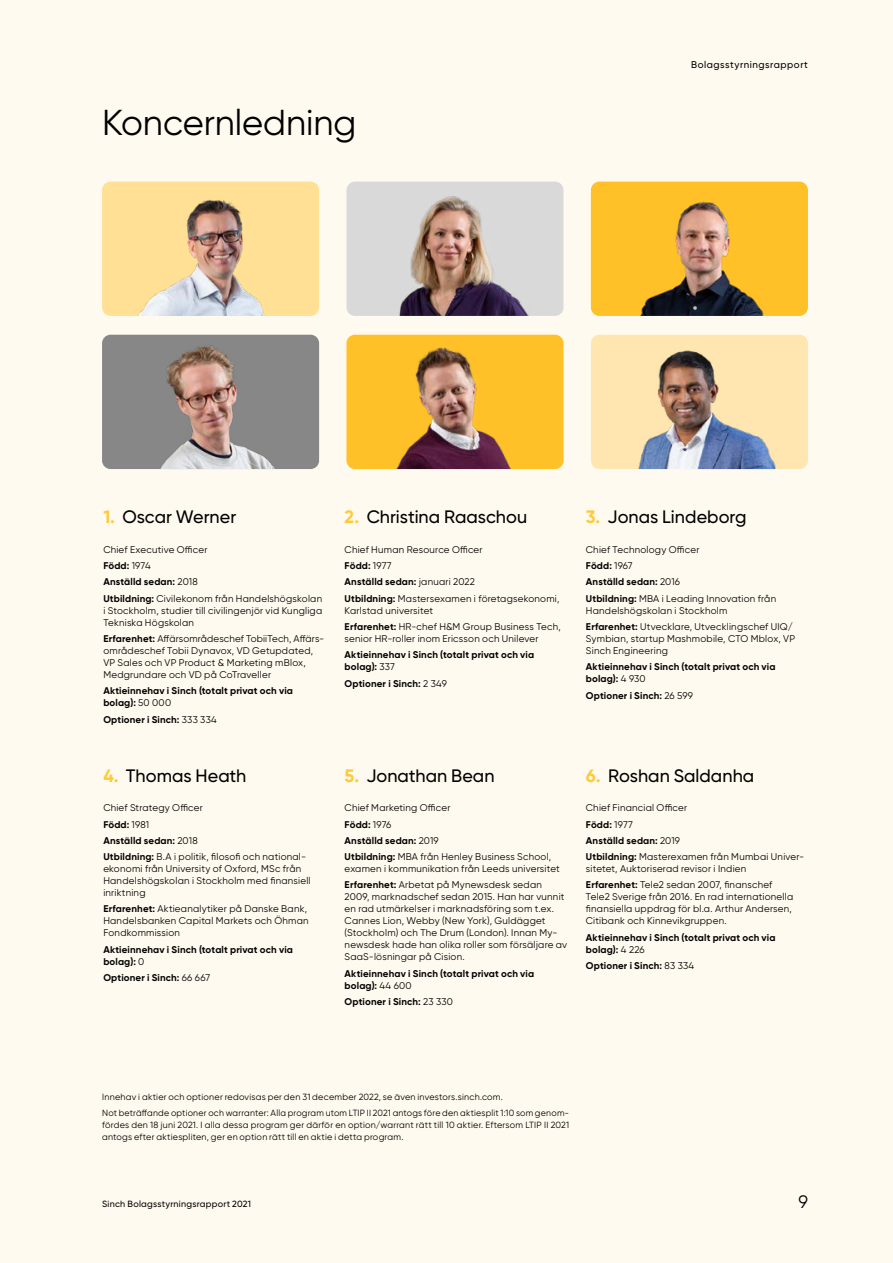
<style>
.page{position:relative;width:893px;height:1263px;background:#fffaef}
.page>*{position:absolute;margin:0;border:0;box-sizing:border-box;transform-origin:0 0}
.t1{font:36px "Gilroy";color:#000}
.t2{font:500 18px "Gilroy";letter-spacing:.005em;color:#000}
.t3{font:18px "Gilroy";color:#000}
.t4{font:9.75px/16.2px "Gilroy";letter-spacing:.025em;color:#000}
.t5{font:700 9.75px/12px "Gilroy";letter-spacing:.015em;color:#000}
.t6{font:500 9.75px "Gilroy";letter-spacing:.055em;color:#000}
.t7{font:9px/16.2px "Gilroy";letter-spacing:.025em;color:#000}
.t8{font:500 9px "Gilroy";letter-spacing:.025em;color:#000}
.s1{font-weight:700;color:#feca3a}
.s2{font-weight:700}
.s3{font-weight:400}
</style>
<div class="page">
<img style="left:102px;top:182px;width:217px;height:134px">
<img style="left:346px;top:182px;width:216px;height:134px">
<img style="left:591px;top:182px;width:217px;height:134px">
<img style="left:102px;top:335px;width:217px;height:134px">
<img style="left:346px;top:335px;width:217px;height:134px">
<img style="left:591px;top:335px;width:217px;height:134px">
<h1 class="t1" style="left:102px;top:101px;width:256px">Koncernledning</h1>
<p class="t6" style="left:691px;top:59px;width:118px">Bolagsstyrningsrapport</p>
<h2 class="t2" style="left:103px;top:506px;width:134px"><span class="s1">1.</span> Oscar Werner</h2>
<p class="t4" style="left:103px;top:541px;width:220px">Chief Executive Officer<br><span class="s2">Född:</span> 1974<br><span class="s2">Anställd sedan:</span> 2018<br><span class="s2">Utbildning:</span> Civilekonom från Handelshögskolan</p>
<p class="t4" style="left:103px;top:604px;width:220px;line-height:12px">i Stockholm, studier till civilingenjör vid Kungliga<br>Tekniska Högskolan</p>
<p class="t4" style="left:103px;top:632px;width:222px;line-height:12px"><span class="s2">Erfarenhet:</span> Affärsområdeschef TobiiTech, Affärs&shy;områdeschef Tobii Dynavox, VD Getupdated, VP Sales och VP Product &amp; Marketing mBlox, Medgrundare och VD på CoTraveller</p>
<p class="t5" style="left:103px;top:685px;width:191px">Aktieinnehav i Sinch (totalt privat och via bolag): <span class="s3">50 000</span></p>
<p class="t5" style="left:103px;top:713px;width:115px">Optioner i Sinch: <span class="s3">333 334</span></p>
<h2 class="t2" style="left:103px;top:764px;width:145px"><span class="s1">4.</span> Thomas Heath</h2>
<p class="t4" style="left:103px;top:800px;width:204px">Chief Strategy Officer<br><span class="s2">Född:</span> 1981<br><span class="s2">Anställd sedan:</span> 2018<br><span class="s2">Utbildning:</span> B.A i politik, filosofi och national-</p>
<p class="t4" style="left:103px;top:862px;width:209px;line-height:12px">ekonomi från University of Oxford, MSc från<br>Handelshögskolan i Stockholm med finansiell inriktning</p>
<p class="t4" style="left:103px;top:903px;width:207px;line-height:12px"><span class="s2">Erfarenhet:</span> Aktieanalytiker på Danske Bank,<br>Handelsbanken Capital Markets och Öhman<br>Fondkommission</p>
<p class="t5" style="left:103px;top:943px;width:191px">Aktieinnehav i Sinch (totalt privat och via bolag): <span class="s3">0</span></p>
<p class="t5" style="left:103px;top:971px;width:108px">Optioner i Sinch: <span class="s3">66 667</span></p>
<h2 class="t2" style="left:345px;top:506px;width:184px"><span class="s1">2.</span> Christina Raaschou</h2>
<p class="t4" style="left:345px;top:541px;width:216px">Chief Human Resource Officer<br><span class="s2">Född:</span> 1977<br><span class="s2">Anställd sedan:</span> januari 2022<br><span class="s2">Utbildning:</span> Mastersexamen i företagsekonomi,</p>
<p class="t4" style="left:345px;top:602px;width:218px">Karlstad universitet<br><span class="s2">Erfarenhet:</span> HR-chef H&amp;M Group Business Tech,</p>
<p class="t4" style="left:345px;top:630px;width:195px">senior HR-roller inom Ericsson och Unilever</p>
<p class="t5" style="left:345px;top:649px;width:191px">Aktieinnehav i Sinch (totalt privat och via bolag): <span class="s3">337</span></p>
<p class="t5" style="left:345px;top:677px;width:104px">Optioner i Sinch: <span class="s3">2 349</span></p>
<h2 class="t2" style="left:586px;top:506px;width:162px"><span class="s1">3.</span> Jonas Lindeborg</h2>
<p class="t4" style="left:586px;top:541px;width:192px">Chief Technology Officer<br><span class="s2">Född:</span> 1967<br><span class="s2">Anställd sedan:</span> 2016<br><span class="s2">Utbildning:</span> MBA i Leading Innovation från</p>
<p class="t4" style="left:586px;top:602px;width:208px">Handelshögskolan i Stockholm<br><span class="s2">Erfarenhet:</span> Utvecklare, Utvecklingschef UIQ/</p>
<p class="t4" style="left:586px;top:632px;width:211px;line-height:12px">Symbian, startup Mashmobile, CTO Mblox, VP<br>Sinch Engineering</p>
<p class="t5" style="left:586px;top:661px;width:191px">Aktieinnehav i Sinch (totalt privat och via bolag): <span class="s3">4 930</span></p>
<p class="t5" style="left:586px;top:689px;width:109px">Optioner i Sinch: <span class="s3">26 599</span></p>
<h2 class="t2" style="left:345px;top:764px;width:151px"><span class="s1">5.</span> Jonathan Bean</h2>
<p class="t4" style="left:345px;top:800px;width:208px">Chief Marketing Officer<br><span class="s2">Född:</span> 1976<br><span class="s2">Anställd sedan:</span> 2019<br><span class="s2">Utbildning:</span> MBA från Henley Business School,</p>
<p class="t4" style="left:345px;top:860px;width:217px">examen i kommunikation från Leeds universitet<br><span class="s2">Erfarenhet:</span> Arbetat på Mynewsdesk sedan</p>
<p class="t4" style="left:345px;top:891px;width:224px;line-height:12px">2009, marknadschef sedan 2015. Han har vunnit en rad utmärkelser i marknadsföring som t.ex.<br>Cannes Lion, Webby (New York), Guldägget (Stockholm) och The Drum (London). Innan My&shy;newsdesk hade han olika roller som försäljare av SaaS-lösningar på Cision.</p>
<p class="t5" style="left:345px;top:967px;width:191px">Aktieinnehav i Sinch (totalt privat och via bolag): <span class="s3">44 600</span></p>
<p class="t5" style="left:345px;top:995px;width:110px">Optioner i Sinch: <span class="s3">23 330</span></p>
<h2 class="t2" style="left:586px;top:764px;width:170px"><span class="s1">6.</span> Roshan Saldanha</h2>
<p class="t4" style="left:586px;top:800px;width:220px">Chief Financial Officer<br><span class="s2">Född:</span> 1977<br><span class="s2">Anställd sedan:</span> 2019<br><span class="s2">Utbildning:</span> Masterexamen från Mumbai Univer-</p>
<p class="t4" style="left:586px;top:860px;width:188px">sitetet, Auktoriserad revisor i Indien<br><span class="s2">Erfarenhet:</span> Tele2 sedan 2007, finanschef</p>
<p class="t4" style="left:586px;top:891px;width:209px;line-height:12px">Tele2 Sverige från 2016. En rad internationella finansiella uppdrag för bl.a. Arthur Andersen,<br>Citibank och Kinnevikgruppen.</p>
<p class="t5" style="left:586px;top:931px;width:191px">Aktieinnehav i Sinch (totalt privat och via bolag): <span class="s3">4 226</span></p>
<p class="t5" style="left:586px;top:959px;width:110px">Optioner i Sinch: <span class="s3">83 334</span></p>
<p class="t7" style="left:102px;top:1089px;width:469px">Innehav i aktier och optioner redovisas per den 31 december 2022, se även investors.sinch.com.<br>Not beträffande optioner och warranter: Alla program utom LTIP II 2021 antogs före den aktiesplit 1:10 som genom-</p>
<p class="t7" style="left:102px;top:1119px;width:469px;line-height:12px">fördes den 18 juni 2021. I alla dessa program ger därför en option/warrant rätt till 10 aktier. Eftersom LTIP II 2021 antogs efter aktiespliten, ger en option rätt till en aktie i detta program.</p>
<p class="t8" style="left:102px;top:1198px;width:150px">Sinch Bolagsstyrningsrapport 2021</p>
<h2 class="t3" style="left:798px;top:1190px;width:11px">9</h2>
</div>
